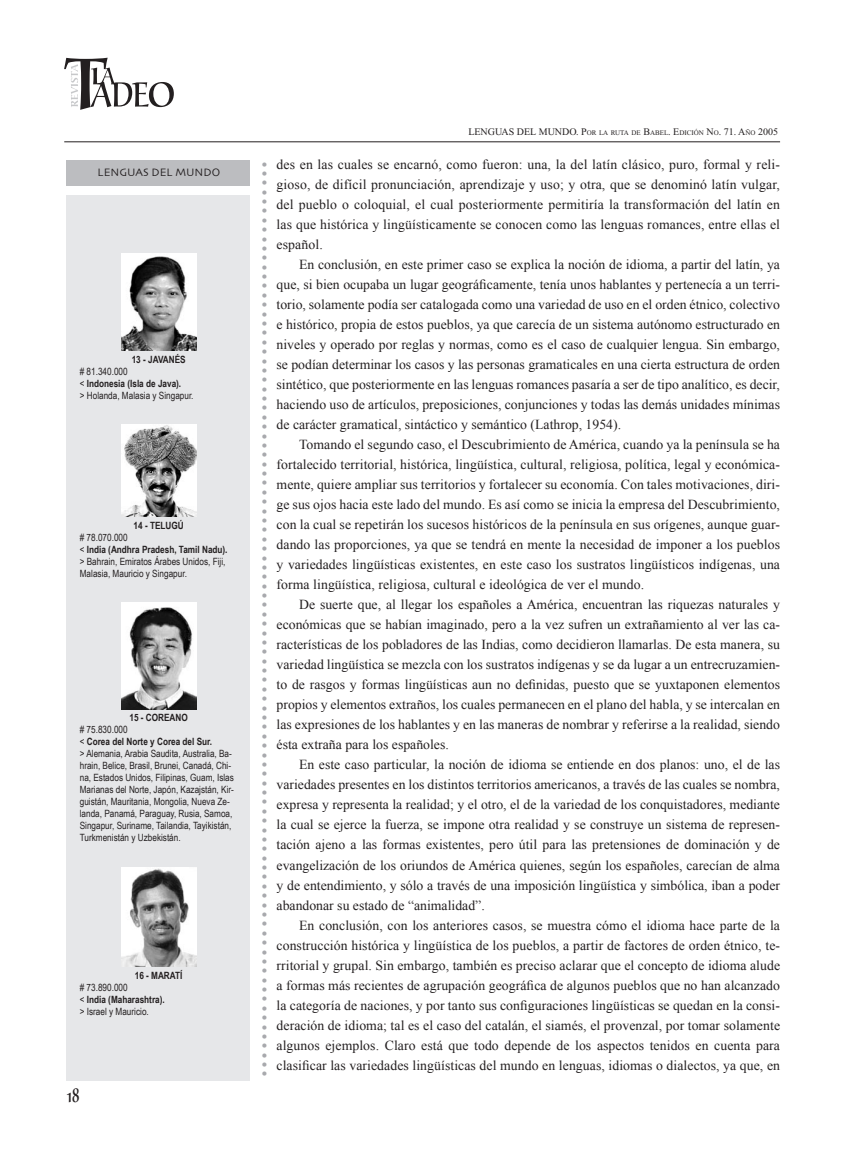
<style>
.page{position:relative;width:851px;height:1170px;background:#fff}
.page>*{position:absolute;margin:0;border:0;box-sizing:border-box;transform-origin:0 0}
.t1{font:37.5px "Times";color:#a8a9ad}
.t2{font:20px "URW Alcuin SCT";color:#231f20;scale:.7 1}
.t3{font:13.75px/20px "Times New Roman";color:#231f20;text-align:justify}
.t4{font:11.25px "Skia";color:#231f20}
.t5{font:10px/12px "Arial Narrow";color:#231f20}
.t6{font:10px "Times New Roman";color:#231f20}
.t7{font:700 10px "Arial Narrow";color:#231f20}
.s1{font-weight:700}
.s2{font-size:7px}
</style>
<div class="page">
<svg style="left:64px;top:58px;width:110px;height:52px"></svg>
<div style="left:66px;top:195px;width:183px;height:885px;background:#e6e7e9"></div>
<hr style="left:64px;top:141px;width:716px;height:1px;background:#231f20">
<div style="left:66px;top:160px;width:183px;height:25px;background:#bcbdc0"></div>
<img style="left:121px;top:254px;width:75px;height:96px">
<img style="left:121px;top:424px;width:75px;height:93px">
<img style="left:121px;top:603px;width:75px;height:106px">
<img style="left:121px;top:867px;width:75px;height:99px">
<p class="t4" style="left:98px;top:165px;width:124px">LENGUAS DEL MUNDO</p>
<p class="t7" style="left:132px;top:353px;width:55px">13 - JAVANÉS</p>
<p class="t5" style="left:80px;top:365px;width:115px"># 81.340.000<br>&lt; <span class="s1">Indonesia (Isla de Java).<br></span>&gt; Holanda, Malasia y Singapur.</p>
<p class="t7" style="left:134px;top:519px;width:52px">14 - TELUGÚ</p>
<p class="t5" style="left:80px;top:531px;width:149px"># 78.070.000<br>&lt; <span class="s1">India (Andhra Pradesh, Tamil Nadu). </span>&gt; Bahrain, Emiratos Árabes Unidos, Fiji,<br>Malasia, Mauricio y Singapur.</p>
<p class="t7" style="left:129px;top:711px;width:60px">15 - COREANO</p>
<p class="t5" style="left:80px;top:723px;width:156px"># 75.830.000<br>&lt; <span class="s1">Corea del Norte y Corea del Sur.<br></span>&gt; Alemania, Arabia Saudita, Australia, Ba&shy;hrain, Belice, Brasil, Brunei, Canadá, Chi&shy;na, Estados Unidos, Filipinas, Guam, Islas Marianas del Norte, Japón, Kazajstán, Kir&shy;guistán, Mauritania, Mongolia, Nueva Ze&shy;landa, Panamá, Paraguay, Rusia, Samoa, Singapur, Suriname, Tailandia, Tayikistán, Turkmenistán y Uzbekistán.</p>
<p class="t7" style="left:135px;top:969px;width:49px">16 - MARATÍ</p>
<p class="t5" style="left:80px;top:981px;width:86px"># 73.890.000<br>&lt; <span class="s1">India (Maharashtra). </span>&gt; Israel y Mauricio.</p>
<h2 class="t2" style="left:67px;top:1083px;width:19px">18</h2>
<h1 class="t1" style="left:299px;top:159px;width:920px;rotate:90deg">..................................................................................................</h1>
<p class="t6" style="left:468px;top:126px;width:311px">LENGUAS DEL MUNDO. P<span class="s2">OR LA RUTA DE</span> B<span class="s2">ABEL</span>. E<span class="s2">DICIÓN</span> N<span class="s2">O</span>. 71. A<span class="s2">ÑO</span> 2005</p>
<p class="t3" style="left:276px;top:154px;width:505px">des en las cuales se encarnó, como fueron: una, la del latín clásico, puro, formal y reli&shy;gioso, de difícil pronunciación, aprendizaje y uso; y otra, que se denominó latín vulgar, del pueblo o coloquial, el cual posteriormente permitiría la transformación del latín en las que histórica y lingüísticamente se conocen como las lenguas romances, entre ellas el español.</p>
<p class="t3" style="left:276px;top:254px;width:505px;text-indent:22px">En conclusión, en este primer caso se explica la noción de idioma, a partir del latín, ya que, si bien ocupaba un lugar geográficamente, tenía unos hablantes y pertenecía a un terri&shy;torio, solamente podía ser catalogada como una variedad de uso en el orden étnico, colectivo e histórico, propia de estos pueblos, ya que carecía de un sistema autónomo estructurado en niveles y operado por reglas y normas, como es el caso de cualquier lengua. Sin embargo, se podían determinar los casos y las personas gramaticales en una cierta estructura de orden sintético, que posteriormente en las lenguas romances pasaría a ser de tipo analítico, es decir, haciendo uso de artículos, preposiciones, conjunciones y todas las demás unidades mínimas de carácter gramatical, sintáctico y semántico (Lathrop, 1954).</p>
<p class="t3" style="left:276px;top:434px;width:505px;text-indent:22px">Tomando el segundo caso, el Descubrimiento de América, cuando ya la península se ha fortalecido territorial, histórica, lingüística, cultural, religiosa, política, legal y económica&shy;mente, quiere ampliar sus territorios y fortalecer su economía. Con tales motivaciones, diri&shy;ge sus ojos hacia este lado del mundo. Es así como se inicia la empresa del Descubrimiento, con la cual se repetirán los sucesos históricos de la península en sus orígenes, aunque guar&shy;dando las proporciones, ya que se tendrá en mente la necesidad de imponer a los pueblos y variedades lingüísticas existentes, en este caso los sustratos lingüísticos indígenas, una forma lingüística, religiosa, cultural e ideológica de ver el mundo.</p>
<p class="t3" style="left:276px;top:594px;width:505px;text-indent:23px">De suerte que, al llegar los españoles a América, encuentran las riquezas naturales y económicas que se habían imaginado, pero a la vez sufren un extrañamiento al ver las ca&shy;racterísticas de los pobladores de las Indias, como decidieron llamarlas. De esta manera, su variedad lingüística se mezcla con los sustratos indígenas y se da lugar a un entrecruzamien&shy;to de rasgos y formas lingüísticas aun no definidas, puesto que se yuxtaponen elementos propios y elementos extraños, los cuales permanecen en el plano del habla, y se intercalan en las expresiones de los hablantes y en las maneras de nombrar y referirse a la realidad, siendo ésta extraña para los españoles.</p>
<p class="t3" style="left:276px;top:754px;width:505px;text-indent:23px">En este caso particular, la noción de idioma se entiende en dos planos: uno, el de las variedades presentes en los distintos territorios americanos, a través de las cuales se nombra, expresa y representa la realidad; y el otro, el de la variedad de los conquistadores, mediante la cual se ejerce la fuerza, se impone otra realidad y se construye un sistema de represen&shy;tación ajeno a las formas existentes, pero útil para las pretensiones de dominación y de evangelización de los oriundos de América quienes, según los españoles, carecían de alma y de entendimiento, y sólo a través de una imposición lingüística y simbólica, iban a poder abandonar su estado de “animalidad”.</p>
<p class="t3" style="left:276px;top:914px;width:505px;text-indent:22px">En conclusión, con los anteriores casos, se muestra cómo el idioma hace parte de la construcción histórica y lingüística de los pueblos, a partir de factores de orden étnico, te&shy;rritorial y grupal. Sin embargo, también es preciso aclarar que el concepto de idioma alude a formas más recientes de agrupación geográfica de algunos pueblos que no han alcanzado la categoría de naciones, y por tanto sus configuraciones lingüísticas se quedan en la consi&shy;deración de idioma; tal es el caso del catalán, el siamés, el provenzal, por tomar solamente algunos ejemplos. Claro está que todo depende de los aspectos tenidos en cuenta para clasificar las variedades lingüísticas del mundo en lenguas, idiomas o dialectos, ya que, en</p>
</div>
